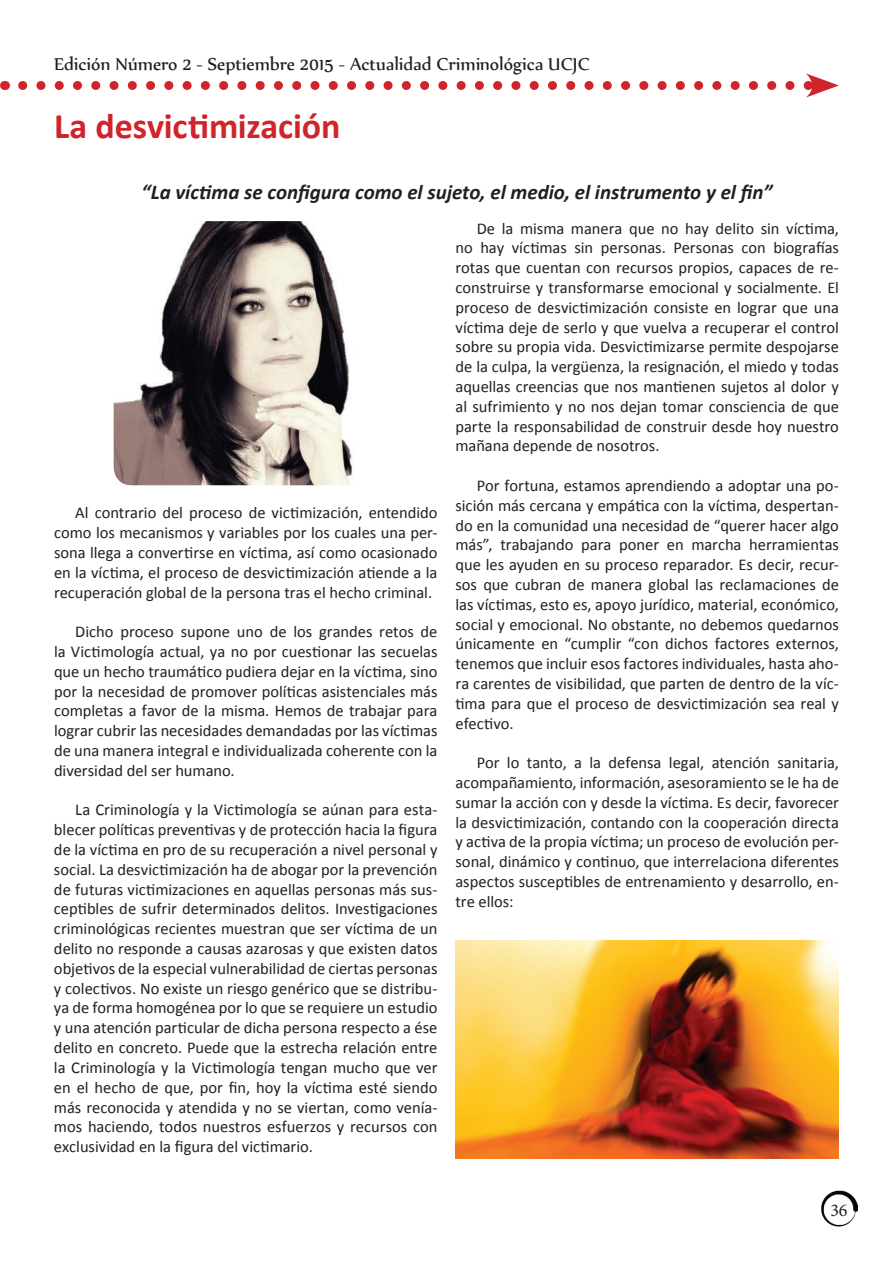
<style>
.page{position:relative;width:893px;height:1263px;background:#fff}
.page>*{position:absolute;margin:0;border:0;box-sizing:border-box;transform-origin:0 0}
.t1{font:700 36px "Calibri";letter-spacing:-.005em;color:#d1232a}
.t2{font:italic 700 21px "Calibri";letter-spacing:-.005em;color:#231f20}
.t3{font:21px "Nyala";color:#231f20}
.t4{font:18px "Minion Pro";color:#231f20}
.t5{font:16.5px/19.8px "Calibri";color:#231f20;text-align:justify}
</style>
<div class="page">
<svg style="left:23px;top:73px;width:816px;height:25px"></svg>
<img style="left:821px;top:1190px;width:37px;height:37px">
<img style="left:114px;top:221px;width:239px;height:264px">
<img style="left:455px;top:940px;width:384px;height:219px">
<p class="t3" style="left:54px;top:51px;width:537px">Edición Número 2 - Septiembre 2015 - Actualidad Criminológica UCJC</p>
<h1 class="t1" style="left:54px;top:103px;width:288px">La desvictimización</h1>
<p class="t2" style="left:142px;top:178px;width:632px">“La víctima se configura como el sujeto, el medio, el instrumento y el fin”</p>
<p class="t5" style="left:455px;top:218px;width:385px;text-indent:21px">De la misma manera que no hay delito sin víctima, no hay víctimas sin personas. Personas con biografías rotas que cuentan con recursos propios, capaces de re&shy;construirse y transformarse emocional y socialmente. El proceso de desvictimización consiste en lograr que una víctima deje de serlo y que vuelva a recuperar el control sobre su propia vida. Desvictimizarse permite despojarse de la culpa, la vergüenza, la resignación, el miedo y todas aquellas creencias que nos mantienen sujetos al dolor y al sufrimiento y no nos dejan tomar consciencia de que parte la responsabilidad de construir desde hoy nuestro mañana depende de nosotros.</p>
<p class="t5" style="left:455px;top:476px;width:385px;text-indent:21px">Por fortuna, estamos aprendiendo a adoptar una po&shy;sición más cercana y empática con la víctima, despertan&shy;do en la comunidad una necesidad de “querer hacer algo más”, trabajando para poner en marcha herramientas que les ayuden en su proceso reparador. Es decir, recur&shy;sos que cubran de manera global las reclamaciones de las víctimas, esto es, apoyo jurídico, material, económico, social y emocional. No obstante, no debemos quedarnos únicamente en “cumplir “con dichos factores externos, tenemos que incluir esos factores individuales, hasta aho&shy;ra carentes de visibilidad, que parten de dentro de la víc&shy;tima para que el proceso de desvictimización sea real y efectivo.</p>
<p class="t5" style="left:455px;top:753px;width:385px;text-indent:21px">Por lo tanto, a la defensa legal, atención sanitaria, acompañamiento, información, asesoramiento se le ha de sumar la acción con y desde la víctima. Es decir, favorecer la desvictimización, contando con la cooperación directa y activa de la propia víctima; un proceso de evolución per&shy;sonal, dinámico y continuo, que interrelaciona diferentes aspectos susceptibles de entrenamiento y desarrollo, en&shy;tre ellos:</p>
<p class="t5" style="left:54px;top:503px;width:385px;text-indent:21px">Al contrario del proceso de victimización, entendido como los mecanismos y variables por los cuales una per&shy;sona llega a convertirse en víctima, así como ocasionado en la víctima, el proceso de desvictimización atiende a la recuperación global de la persona tras el hecho criminal.</p>
<p class="t5" style="left:54px;top:622px;width:385px;text-indent:21px">Dicho proceso supone uno de los grandes retos de la Victimología actual, ya no por cuestionar las secuelas que un hecho traumático pudiera dejar en la víctima, sino por la necesidad de promover políticas asistenciales más completas a favor de la misma. Hemos de trabajar para lograr cubrir las necesidades demandadas por las víctimas de una manera integral e individualizada coherente con la diversidad del ser humano.</p>
<p class="t5" style="left:54px;top:800px;width:385px;text-indent:21px">La Criminología y la Victimología se aúnan para esta&shy;blecer políticas preventivas y de protección hacia la figura de la víctima en pro de su recuperación a nivel personal y social. La desvictimización ha de abogar por la prevención de futuras victimizaciones en aquellas personas más sus&shy;ceptibles de sufrir determinados delitos. Investigaciones criminológicas recientes muestran que ser víctima de un delito no responde a causas azarosas y que existen datos objetivos de la especial vulnerabilidad de ciertas personas y colectivos. No existe un riesgo genérico que se distribu&shy;ya de forma homogénea por lo que se requiere un estudio y una atención particular de dicha persona respecto a ése delito en concreto. Puede que la estrecha relación entre la Criminología y la Victimología tengan mucho que ver en el hecho de que, por fin, hoy la víctima esté siendo más reconocida y atendida y no se viertan, como venía&shy;mos haciendo, todos nuestros esfuerzos y recursos con exclusividad en la figura del victimario.</p>
<p class="t4" style="left:830px;top:1198px;width:19px">36</p>
</div>
